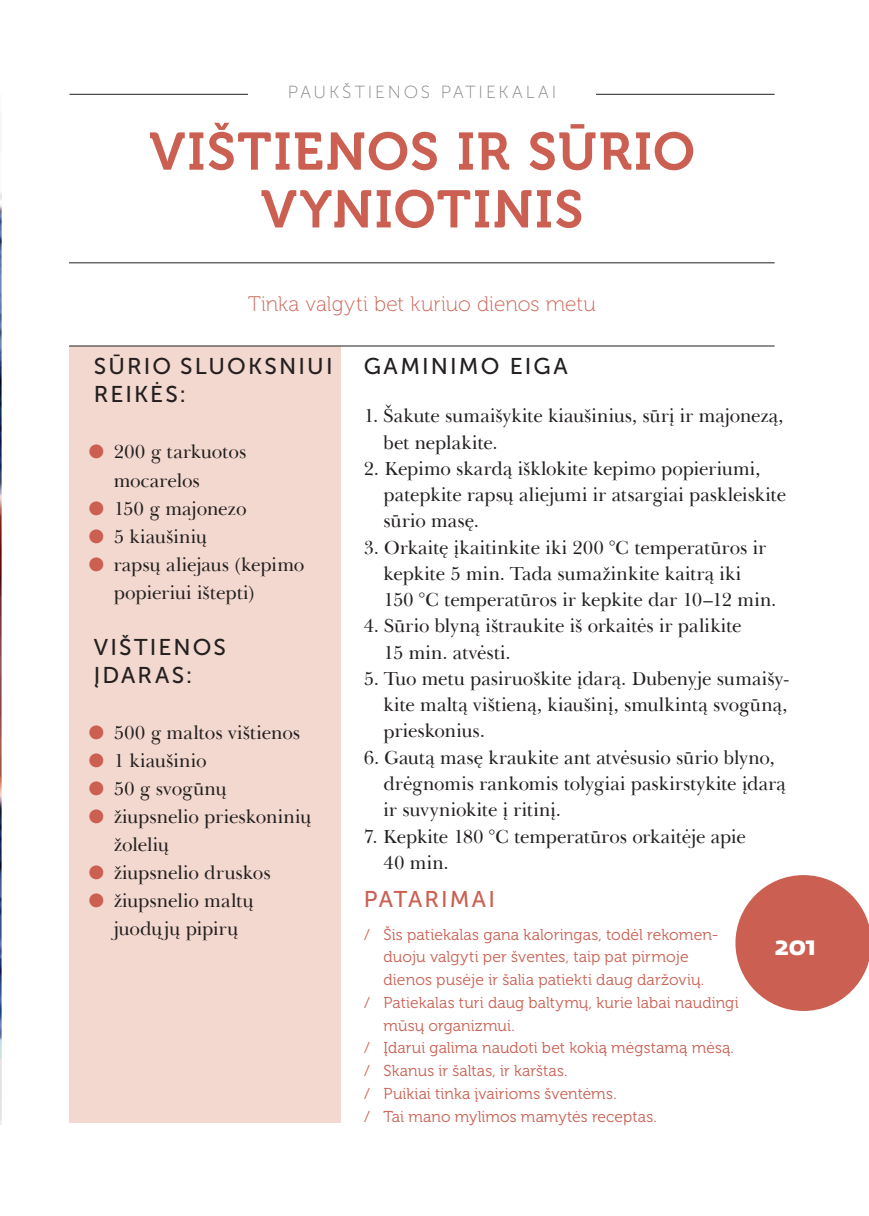
<style>
.page{position:relative;width:869px;height:1216px;background:#fff}
.page>*{position:absolute;margin:0;border:0;box-sizing:border-box;transform-origin:0 0}
.t1{font:52.5px/57.8px "Museo 700";letter-spacing:.03em;color:#ca5f52;text-align:center}
.t2{font:700 26.25px "Fedra Sans Pro";color:#fff}
.t3{font:22.75px/28px "Museo Sans 500";letter-spacing:.095em;color:#231f20}
.t4{font:22.75px "Museo Sans 500";letter-spacing:.09em;color:#ca5f52}
.t5{font:21px "Museo 100";color:#ca5f52}
.t6{font:19.25px/26.2px "Baskerville LT";letter-spacing:-.005em;color:#231f20}
.t7{font:17.5px "Museo Sans 100";letter-spacing:.165em;color:#808285}
.t8{font:15.75px "Museo 300";letter-spacing:.005em;color:#ca5f52}
.s1{color:#ca5f52}
</style>
<div class="page">
<div style="left:69px;top:346px;width:271px;height:776px;background:#f2d8ce"></div>
<hr style="left:69px;top:94px;width:705px;height:1px;background:#231f20">
<hr style="left:69px;top:262px;width:705px;height:1px;background:#231f20">
<hr style="left:69px;top:345px;width:705px;height:1px;background:#231f20">
<svg style="left:735px;top:875px;width:133px;height:135px"></svg>
<div style="left:248px;top:85px;width:347px;height:19px;background:#fff"></div>
<img style="left:0;top:192px;width:1px;height:931px">
<p class="t7" style="left:288px;top:83px;width:270px">PAUKŠTIENOS PATIEKALAI</p>
<h1 class="t1" style="left:149px;top:123px;width:546px">VIŠTIENOS IR SŪRIO<br>VYNIOTINIS</h1>
<p class="t5" style="left:248px;top:293px;width:349px">Tinka valgyti bet kuriuo dienos metu</p>
<p class="t3" style="left:94px;top:352px;width:240px">SŪRIO SLUOKSNIUI<br>REIKĖS:</p>
<p class="t6" style="left:114px;top:438px;width:134px;line-height:28px;text-indent:-25px"><span class="s1">●</span> 200 g tarkuotos mocarelos</p>
<p class="t6" style="left:89px;top:495px;width:159px"><span class="s1">●</span> 150 g majonezo</p>
<p class="t6" style="left:89px;top:523px;width:120px"><span class="s1">●</span> 5 kiaušinių</p>
<p class="t6" style="left:114px;top:550px;width:192px;line-height:28px;text-indent:-25px"><span class="s1">●</span> rapsų aliejaus (kepimo popieriui ištepti)</p>
<p class="t3" style="left:94px;top:632px;width:133px">VIŠTIENOS<br>ĮDARAS:</p>
<p class="t6" style="left:89px;top:719px;width:213px"><span class="s1">●</span> 500 g maltos vištienos</p>
<p class="t6" style="left:89px;top:747px;width:119px"><span class="s1">●</span> 1 kiaušinio</p>
<p class="t6" style="left:89px;top:775px;width:139px"><span class="s1">●</span> 50 g svogūnų</p>
<p class="t6" style="left:114px;top:802px;width:199px;line-height:28px;text-indent:-25px"><span class="s1">●</span> žiupsnelio prieskoninių žolelių</p>
<p class="t6" style="left:89px;top:859px;width:183px"><span class="s1">●</span> žiupsnelio druskos</p>
<p class="t6" style="left:89px;top:886px;width:166px;line-height:28px;text-align:center"><span class="s1">●</span> žiupsnelio maltų juodųjų pipirų</p>
<p class="t3" style="left:363px;top:352px;width:205px">GAMINIMO EIGA</p>
<p class="t6" style="left:383px;top:402px;width:401px;text-indent:-20px">1. Šakute sumaišykite kiaušinius, sūrį ir majonezą, bet neplakite.</p>
<p class="t6" style="left:383px;top:455px;width:404px;text-indent:-20px">2. Kepimo skardą išklokite kepimo popieriumi, patepkite rapsų aliejumi ir atsargiai paskleiskite sūrio masę.</p>
<p class="t6" style="left:383px;top:534px;width:394px;text-indent:-20px">3. Orkaitę įkaitinkite iki 200 °C temperatūros ir kepkite 5 min. Tada sumažinkite kaitrą iki<br>150 °C temperatūros ir kepkite dar 10–12 min.</p>
<p class="t6" style="left:383px;top:612px;width:359px;text-indent:-20px">4. Sūrio blyną ištraukite iš orkaitės ir palikite<br>15 min. atvėsti.</p>
<p class="t6" style="left:383px;top:665px;width:407px;text-align:justify;text-indent:-20px">5. Tuo metu pasiruoškite įdarą. Dubenyje sumaišy&shy;kite maltą vištieną, kiaušinį, smulkintą svogūną, prieskonius.</p>
<p class="t6" style="left:383px;top:744px;width:404px;text-indent:-20px">6. Gautą masę kraukite ant atvėsusio sūrio blyno, drėgnomis rankomis tolygiai paskirstykite įdarą ir suvyniokite į ritinį.</p>
<p class="t6" style="left:383px;top:822px;width:363px;text-indent:-20px">7. Kepkite 180 °C temperatūros orkaitėje apie<br>40 min.</p>
<p class="t4" style="left:363px;top:886px;width:133px">PATARIMAI</p>
<p class="t8" style="left:363px;top:925px;width:356px">⁄ Šis patiekalas gana kaloringas, todėl rekomen-</p>
<p class="t8" style="left:383px;top:948px;width:306px">duoju valgyti per šventes, taip pat pirmoje</p>
<p class="t8" style="left:383px;top:971px;width:322px">dienos pusėje ir šalia patiekti daug daržovių.</p>
<p class="t8" style="left:363px;top:993px;width:376px">⁄ Patiekalas turi daug baltymų, kurie labai naudingi</p>
<p class="t8" style="left:383px;top:1016px;width:132px">mūsų organizmui.</p>
<p class="t8" style="left:363px;top:1039px;width:371px">⁄ Įdarui galima naudoti bet kokią mėgstamą mėsą.</p>
<p class="t8" style="left:363px;top:1062px;width:205px">⁄ Skanus ir šaltas, ir karštas.</p>
<p class="t8" style="left:363px;top:1084px;width:254px">⁄ Puikiai tinka įvairioms šventėms.</p>
<p class="t8" style="left:363px;top:1107px;width:294px">⁄ Tai mano mylimos mamytės receptas.</p>
<h2 class="t2" style="left:774px;top:929px;width:43px">201</h2>
</div>
